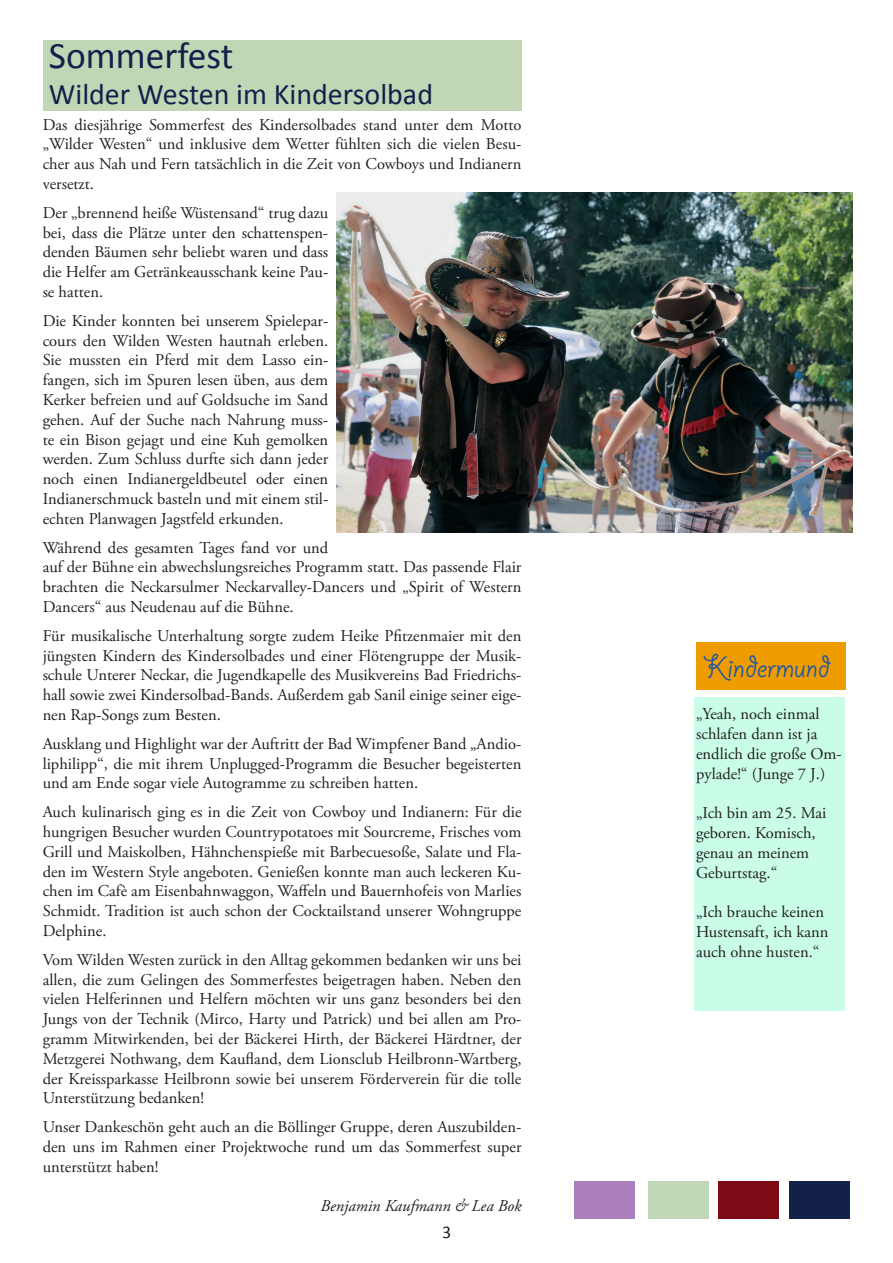
<style>
.page{position:relative;width:893px;height:1263px;background:#fff}
.page>*{position:absolute;margin:0;border:0;box-sizing:border-box;transform-origin:0 0}
.t1{font:37.5px "Calibri";color:#13204a}
.t2{font:34.5px "Giddyup Std";color:#1e58a5}
.t3{font:30px "Calibri";color:#13204a}
.t4{font:18px "Calibri";color:#231f20}
.t5{font:16.5px/19.8px "Adobe Garamond Pro";color:#231f20;text-align:justify}
.t6{font:italic 16.5px "Adobe Garamond Pro";color:#231f20}
</style>
<div class="page">
<div style="left:694px;top:697px;width:150px;height:314px;background:#c9fde8"></div>
<div style="left:696px;top:642px;width:150px;height:47px;background:#ef9c00"></div>
<div style="left:43px;top:40px;width:478px;height:70px;background:#c1d6b5"></div>
<img style="left:337px;top:193px;width:515px;height:339px">
<div style="left:648px;top:1181px;width:61px;height:38px;background:#c1d6b5"></div>
<div style="left:574px;top:1181px;width:61px;height:38px;background:#ab7fbc"></div>
<div style="left:718px;top:1181px;width:61px;height:38px;background:#7e0c16"></div>
<div style="left:789px;top:1181px;width:61px;height:38px;background:#13204a"></div>
<h1 class="t1" style="left:49px;top:32px;width:186px">Sommerfest</h1>
<h3 class="t3" style="left:49px;top:75px;width:386px">Wilder Westen im Kindersolbad</h3>
<p class="t5" style="left:43px;top:115px;width:480px">Das diesjährige Sommerfest des Kindersolbades stand unter dem Motto „Wilder Westen“ und inklusive dem Wetter fühlten sich die vielen Besu&shy;cher aus Nah und Fern tatsächlich in die Zeit von Cowboys und Indianern versetzt.</p>
<p class="t5" style="left:43px;top:203px;width:287px">Der „brennend heiße Wüstensand“ trug dazu bei, dass die Plätze unter den schattenspen&shy;denden Bäumen sehr beliebt waren und dass die Helfer am Getränkeausschank keine Pau&shy;se hatten.</p>
<p class="t5" style="left:43px;top:311px;width:287px">Die Kinder konnten bei unserem Spielepar&shy;cours den Wilden Westen hautnah erleben.<br>Sie mussten ein Pferd mit dem Lasso ein&shy;fangen, sich im Spuren lesen üben, aus dem Kerker befreien und auf Goldsuche im Sand gehen. Auf der Suche nach Nahrung muss&shy;te ein Bison gejagt und eine Kuh gemolken werden. Zum Schluss durfte sich dann jeder noch einen Indianergeldbeutel oder einen Indianerschmuck basteln und mit einem stil&shy;echten Planwagen Jagstfeld erkunden.</p>
<p class="t5" style="left:43px;top:538px;width:480px;text-align:left">Während des gesamten Tages fand vor und<br>auf der Bühne ein abwechslungsreiches Programm statt. Das passende Flair brachten die Neckarsulmer Neckarvalley-Dancers und „Spirit of Western Dancers“ aus Neudenau auf die Bühne.</p>
<p class="t5" style="left:43px;top:626px;width:480px">Für musikalische Unterhaltung sorgte zudem Heike Pfitzenmaier mit den jüngsten Kindern des Kindersolbades und einer Flötengruppe der Musik&shy;schule Unterer Neckar, die Jugendkapelle des Musikvereins Bad Friedrichs&shy;hall sowie zwei Kindersolbad-Bands. Außerdem gab Sanil einige seiner eige&shy;nen Rap-Songs zum Besten.</p>
<p class="t5" style="left:43px;top:734px;width:480px">Ausklang und Highlight war der Auftritt der Bad Wimpfener Band „Andio&shy;liphilipp“, die mit ihrem Unplugged-Programm die Besucher begeisterten und am Ende sogar viele Autogramme zu schreiben hatten.</p>
<p class="t5" style="left:43px;top:803px;width:480px">Auch kulinarisch ging es in die Zeit von Cowboy und Indianern: Für die hungrigen Besucher wurden Countrypotatoes mit Sourcreme, Frisches vom Grill und Maiskolben, Hähnchenspieße mit Barbecuesoße, Salate und Fla&shy;den im Western Style angeboten. Genießen konnte man auch leckeren Ku&shy;chen im Cafè am Eisenbahnwaggon, Waffeln und Bauernhofeis von Marlies Schmidt. Tradition ist auch schon der Cocktailstand unserer Wohngruppe Delphine.</p>
<p class="t5" style="left:43px;top:950px;width:480px">Vom Wilden Westen zurück in den Alltag gekommen bedanken wir uns bei allen, die zum Gelingen des Sommerfestes beigetragen haben. Neben den vielen Helferinnen und Helfern möchten wir uns ganz besonders bei den Jungs von der Technik (Mirco, Harty und Patrick) und bei allen am Pro&shy;gramm Mitwirkenden, bei der Bäckerei Hirth, der Bäckerei Härdtner, der Metzgerei Nothwang, dem Kaufland, dem Lionsclub Heilbronn-Wartberg, der Kreissparkasse Heilbronn sowie bei unserem Förderverein für die tolle Unterstützung bedanken!</p>
<p class="t5" style="left:43px;top:1118px;width:480px">Unser Dankeschön geht auch an die Böllinger Gruppe, deren Auszubilden&shy;den uns im Rahmen einer Projektwoche rund um das Sommerfest super unterstützt haben!</p>
<p class="t6" style="left:321px;top:1196px;width:202px">Benjamin Kaufmann &amp; Lea Bok</p>
<p class="t4" style="left:442px;top:1221px;width:11px">3</p>
<h2 class="t2" style="left:703px;top:648px;width:128px">Kindermund</h2>
<p class="t5" style="left:696px;top:705px;width:147px;text-align:left">„Yeah, noch einmal schlafen dann ist ja endlich die große Om&shy;pylade!“ (Junge 7 J.)</p>
<p class="t5" style="left:696px;top:804px;width:132px;text-align:left">„Ich bin am 25. Mai geboren. Komisch, genau an meinem<br>Geburtstag.“</p>
<p class="t5" style="left:696px;top:903px;width:134px;text-align:left">„Ich brauche keinen<br>Hustensaft, ich kann auch ohne husten.“</p>
</div>
